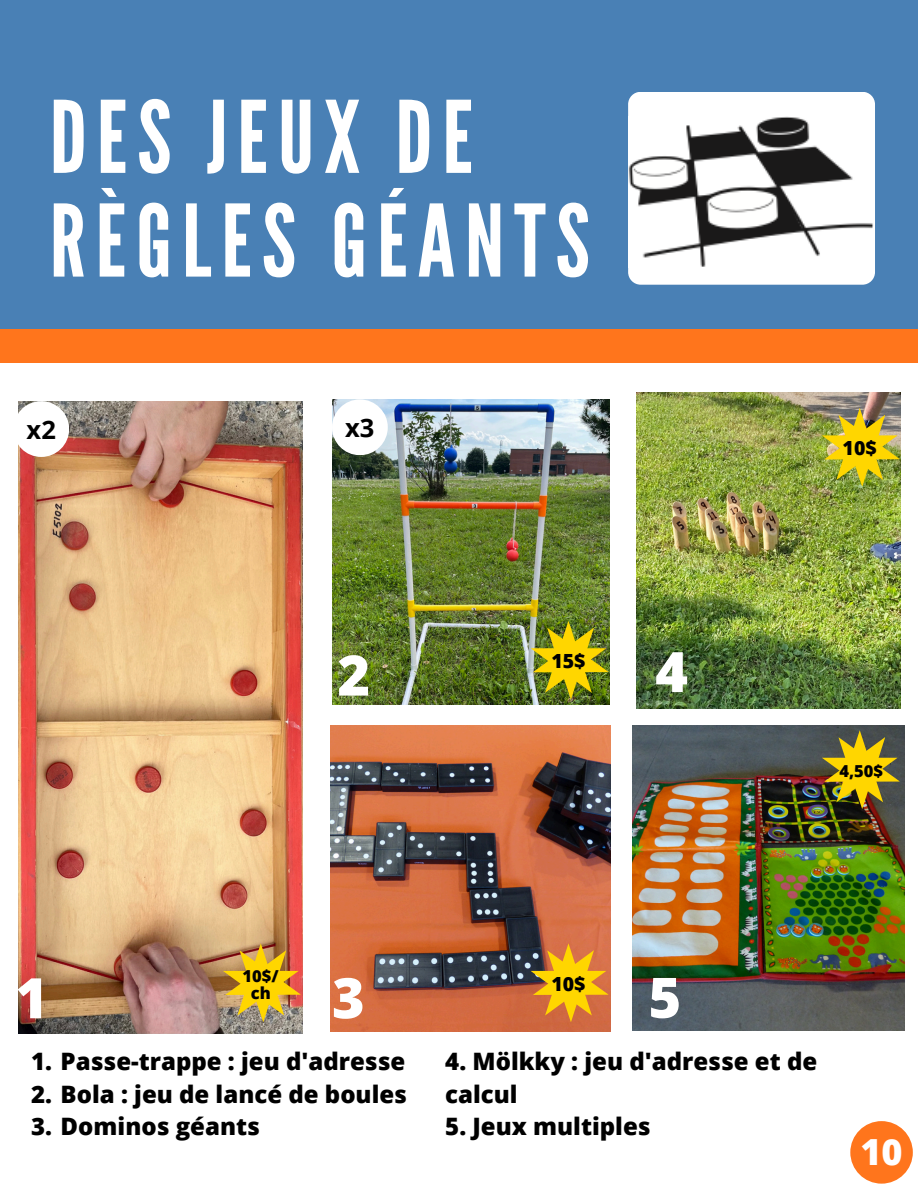
<style>
.page{position:relative;width:918px;height:1188px;background:#fff}
.page>*{position:absolute;margin:0;border:0;box-sizing:border-box;transform-origin:0 0}
.t1{font:99.6px/103.6px "League Gothic";letter-spacing:.1em;color:#fff}
.t2{font:800 55.95px "Open Sans";color:#fff}
.t3{font:800 36px "Open Sans";color:#fff}
.t4{font:700 25.5px "Open Sans";color:#000}
.t5{font:800 24px/32.7px "Open Sans";color:#000}
.t6{font:800 19.5px "Open Sans";color:#000}
.t7{font:800 16.5px "Open Sans";color:#000}
</style>
<div class="page">
<div style="left:0;top:130px;width:918px;height:232px;background:#ff751c"></div>
<div style="left:0;top:0;width:918px;height:329px;background:#4980b5"></div>
<img style="left:632px;top:725px;width:273px;height:305px">
<img style="left:331px;top:725px;width:280px;height:306px">
<div style="left:628px;top:92px;width:247px;height:193px;background:#fff;border-radius:13px"></div>
<img style="left:628px;top:116px;width:245px;height:151px">
<img style="left:332px;top:399px;width:278px;height:305px">
<img style="left:531px;top:621px;width:78px;height:79px">
<img style="left:18px;top:401px;width:285px;height:632px">
<img style="left:223px;top:943px;width:78px;height:79px">
<svg style="left:531px;top:943px;width:78px;height:79px"></svg>
<img style="left:636px;top:392px;width:264px;height:317px">
<img style="left:822px;top:408px;width:78px;height:79px">
<img style="left:822px;top:730px;width:78px;height:79px">
<div style="left:13px;top:401px;width:56px;height:56px;background:#fff;border-radius:50%"></div>
<div style="left:332px;top:399px;width:56px;height:56px;background:#fff;border-radius:50%"></div>
<div style="left:850px;top:1121px;width:63px;height:63px;background:#ff751c;border-radius:50%"></div>
<p class="t1" style="left:50px;top:88px;width:542px">DES JEUX DE<br>RÈGLES GÉANTS</p>
<p class="t4" style="left:27px;top:411px;width:31px">x2</p>
<p class="t4" style="left:345px;top:410px;width:31px">x3</p>
<h2 class="t6" style="left:843px;top:434px;width:36px">10$</h2>
<p class="t2" style="left:337px;top:636px;width:34px">2</p>
<h2 class="t6" style="left:551px;top:647px;width:36px">15$</h2>
<h4 class="t2" style="left:655px;top:632px;width:34px">4</h4>
<h4 class="t7" style="left:839px;top:759px;width:45px">4,50$</h4>
<h4 class="t2" style="left:15px;top:959px;width:34px">1</h4>
<p class="t7" style="left:243px;top:964px;width:38px">10$/</p>
<p class="t7" style="left:251px;top:982px;width:21px">ch</p>
<p class="t2" style="left:332px;top:959px;width:34px">3</p>
<p class="t5" style="left:31px;top:1045px;width:376px">1. Passe-trappe : jeu d'adresse</p>
<p class="t5" style="left:31px;top:1077px;width:378px">2. Bola : jeu de lancé de boules</p>
<p class="t5" style="left:31px;top:1110px;width:230px">3. Dominos géants</p>
<p class="t6" style="left:551px;top:970px;width:36px">10$</p>
<p class="t2" style="left:649px;top:958px;width:34px">5</p>
<p class="t5" style="left:445px;top:1045px;width:373px">4. Mölkky : jeu d'adresse et de calcul</p>
<p class="t5" style="left:445px;top:1110px;width:207px">5. Jeux multiples</p>
<p class="t3" style="left:860px;top:1126px;width:44px">10</p>
</div>
